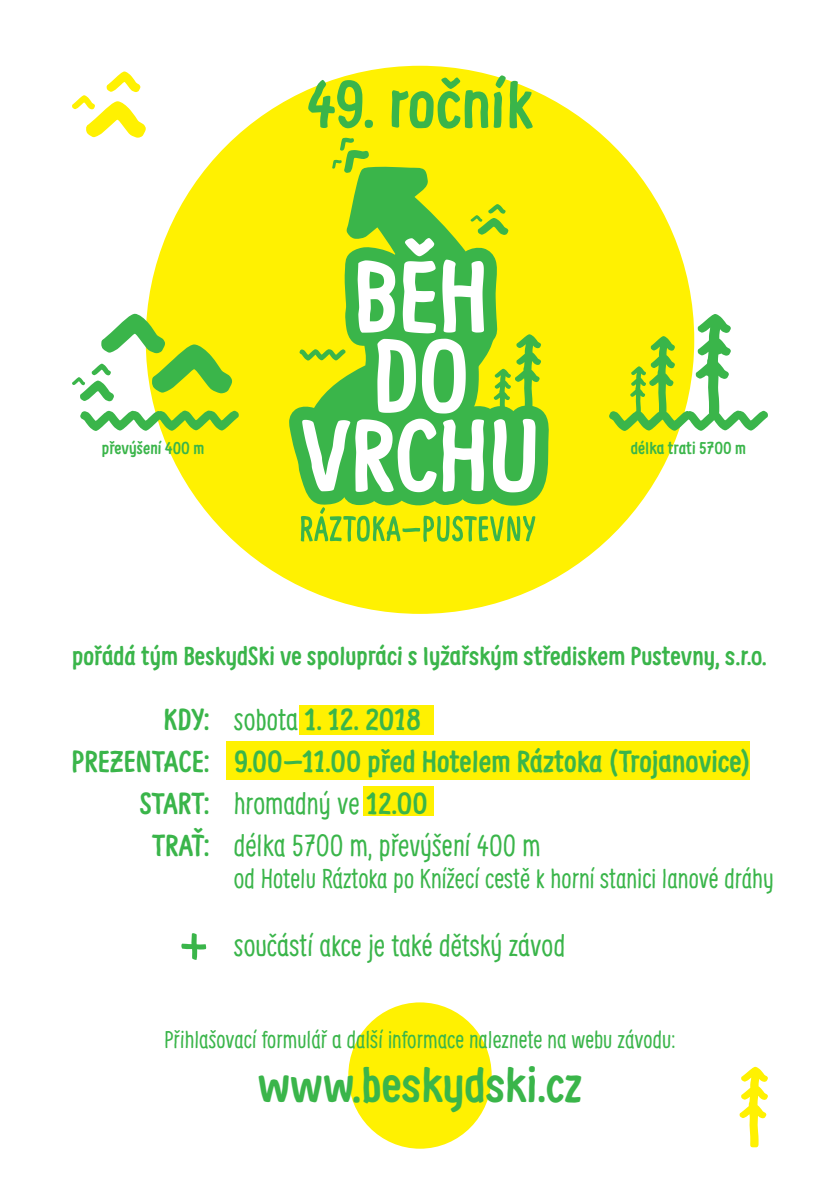
<style>
.page{position:relative;width:840px;height:1191px;background:#fff}
.page>*{position:absolute;margin:0;border:0;box-sizing:border-box;transform-origin:0 0}
.t1{font:700 66px "Supernettcn";letter-spacing:.005em;color:#3ab54a}
.t2{font:700 48.8px "Supernettcn";letter-spacing:.01em;color:#3ab54a}
.t3{font:700 30px "Supernettcn";color:#3ab54a}
.t4{font:30px "Supernettcn";color:#3ab54a}
.t5{font:27px "Supernettcn";color:#3ab54a}
.t6{font:700 25.6px "Supernettcn";color:#3ab54a}
.t7{font:24px "Supernettcn";color:#3ab54a}
.t8{font:700 17px "Supernettcn";color:#3ab54a}
.s1{font-weight:400}
.s2{font-weight:700}
</style>
<div class="page">
<div style="left:146px;top:66px;width:547px;height:548px;background:#fff101;border-radius:50%"></div>
<div style="left:348px;top:1002px;width:143px;height:146px;background:#fff101;border-radius:50%"></div>
<svg style="left:739px;top:1066px;width:28px;height:81px"></svg>
<div style="left:299px;top:705px;width:134px;height:29px;background:#fff101"></div>
<div style="left:363px;top:786px;width:70px;height:30px;background:#fff101"></div>
<div style="left:226px;top:741px;width:523px;height:38px;background:#fff101"></div>
<svg style="left:72px;top:71px;width:74px;height:67px"></svg>
<svg style="left:300px;top:507px;width:235px;height:35px"></svg>
<svg style="left:289px;top:166px;width:260px;height:340px"></svg>
<svg style="left:535px;top:334px;width:5px;height:84px"></svg>
<svg style="left:470px;top:204px;width:38px;height:31px"></svg>
<svg style="left:332px;top:138px;width:37px;height:35px"></svg>
<svg style="left:299px;top:349px;width:3px;height:11px"></svg>
<svg style="left:302px;top:238px;width:233px;height:254px"></svg>
<svg style="left:72px;top:314px;width:160px;height:87px"></svg>
<svg style="left:80px;top:410px;width:159px;height:21px"></svg>
<svg style="left:609px;top:314px;width:158px;height:117px"></svg>
<svg style="left:181px;top:933px;width:25px;height:27px"></svg>
<p class="t1" style="left:307px;top:61px;width:227px">49. ročník</p>
<p class="t8" style="left:102px;top:437px;width:104px">převýšení 400 m</p>
<p class="t8" style="left:630px;top:437px;width:116px">délka trati 5700 m</p>
<p class="t6" style="left:72px;top:639px;width:696px">pořádá tým BeskydSki ve spolupráci s lyžařským střediskem Pustevny, s.r.o.</p>
<p class="t3" style="left:163px;top:699px;width:259px">KDY: <span class="s1">sobota</span> 1. 12. 2018</p>
<p class="t3" style="left:71px;top:741px;width:680px">PREZENTACE: 9.00–11.00 před Hotelem Ráztoka (Trojanovice)</p>
<p class="t3" style="left:140px;top:783px;width:289px">START: <span class="s1">hromadný ve</span> 12.00</p>
<p class="t4" style="left:152px;top:825px;width:389px"><span class="s2">TRAŤ:</span> délka 5700 m, převýšení 400 m</p>
<p class="t5" style="left:233px;top:860px;width:541px">od Hotelu Ráztoka po Knížecí cestě k horní stanici lanové dráhy</p>
<p class="t4" style="left:234px;top:925px;width:333px">součástí akce je také dětský závod</p>
<p class="t7" style="left:164px;top:1023px;width:512px">Přihlašovací formulář a další informace naleznete na webu závodu:</p>
<p class="t2" style="left:257px;top:1052px;width:326px">www.beskydski.cz</p>
</div>
